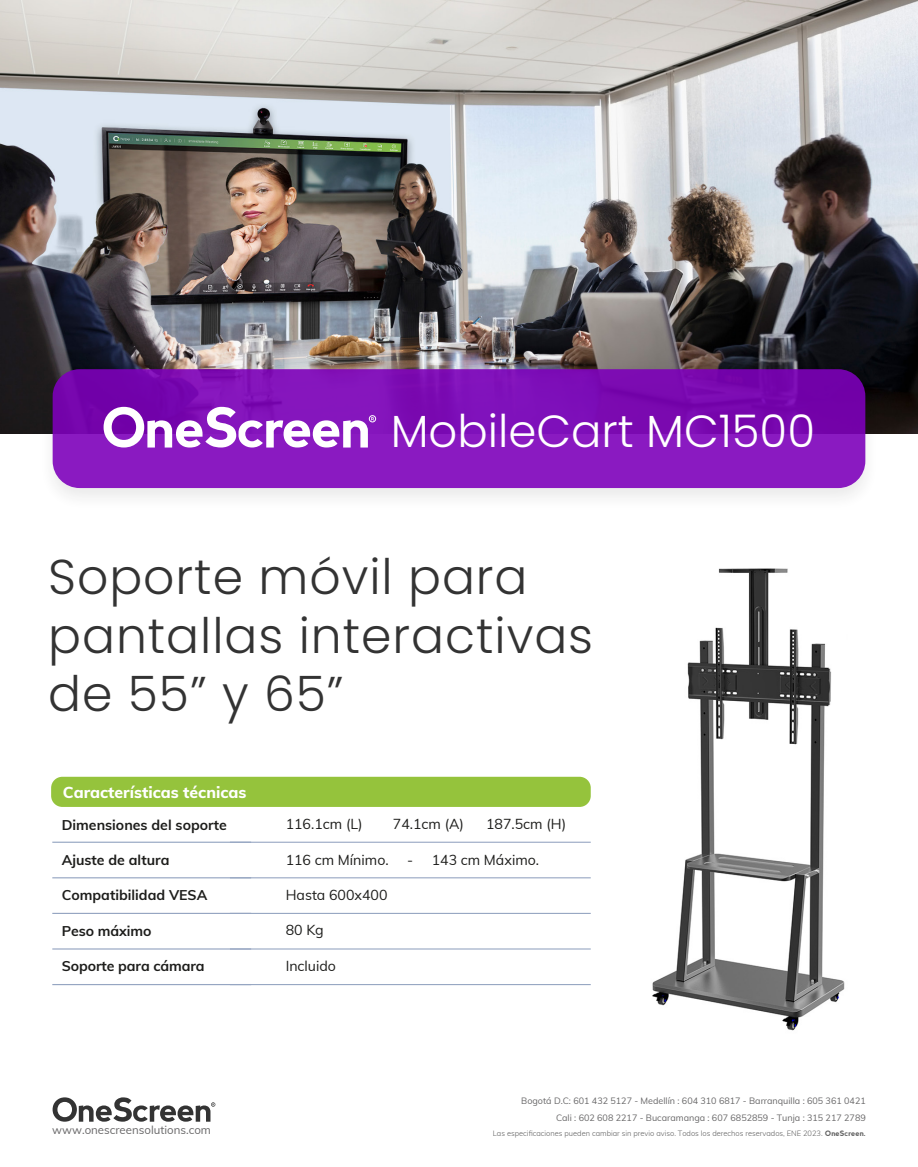
<style>
.page{position:relative;width:918px;height:1167px;background:#fff}
.page>*{position:absolute;margin:0;border:0;box-sizing:border-box;transform-origin:0 0}
.t1{font:300 48.9px/58.7px "Poppins";letter-spacing:.02em;color:#333}
.t2{font:300 45px "Poppins";color:#fff}
.t3{font:800 15.9px "Muli";color:#fff}
.t4{font:700 14.1px "Muli";color:#1d1d1b}
.t5{font:14.1px "Muli";color:#1d1d1b}
.t6{font:11.4px "Muli";color:#686768}
.t7{font:9px/16.8px "Muli";color:#686768;text-align:right}
.t8{font:300 7.5px "Muli";color:#606060}
.s1{font-family:"nevis";font-weight:700}
</style>
<div class="page">
<img style="left:0;top:0;width:918px;height:433px">
<img style="left:30px;top:354px;width:858px;height:143px">
<svg style="left:53px;top:369px;width:812px;height:119px;background:#8112b9"></svg>
<svg style="left:104px;top:407px;width:272px;height:40px"></svg>
<img style="left:652px;top:568px;width:193px;height:463px">
<hr style="left:52px;top:841px;width:199px;height:2px;background:#96a6c2">
<hr style="left:52px;top:877px;width:199px;height:1px;background:#96a6c2">
<hr style="left:230px;top:841px;width:361px;height:1px;background:#96a6c2">
<hr style="left:230px;top:877px;width:361px;height:1px;background:#96a6c2">
<hr style="left:52px;top:912px;width:199px;height:2px;background:#96a6c2">
<hr style="left:230px;top:913px;width:361px;height:1px;background:#96a6c2">
<hr style="left:52px;top:948px;width:199px;height:1px;background:#96a6c2">
<hr style="left:230px;top:948px;width:361px;height:1px;background:#96a6c2">
<hr style="left:52px;top:984px;width:199px;height:1px;background:#96a6c2">
<hr style="left:230px;top:984px;width:361px;height:1px;background:#96a6c2">
<div style="left:51px;top:776px;width:540px;height:31px;background:#95c33c;border-radius:11px"></div>
<svg style="left:53px;top:1097px;width:162px;height:24px"></svg>
<h2 class="t2" style="left:391px;top:405px;width:426px">MobileCart MC1500</h2>
<h1 class="t1" style="left:48px;top:548px;width:547px">Soporte móvil para pantallas interactivas de 55” y 65”</h1>
<h3 class="t3" style="left:63px;top:780px;width:185px">Características técnicas</h3>
<h3 class="t4" style="left:62px;top:814px;width:167px">Dimensiones del soporte</h3>
<h3 class="t5" style="left:286px;top:814px;width:78px">116.1cm (L)</h3>
<h3 class="t5" style="left:393px;top:814px;width:73px">74.1cm (A)</h3>
<h3 class="t5" style="left:486px;top:814px;width:82px">187.5cm (H)</h3>
<h3 class="t4" style="left:62px;top:849px;width:109px">Ajuste de altura</h3>
<h3 class="t5" style="left:286px;top:849px;width:105px">116 cm Mínimo.</h3>
<h3 class="t5" style="left:407px;top:849px;width:133px">- 143 cm Máximo.</h3>
<h3 class="t4" style="left:62px;top:884px;width:147px">Compatibilidad VESA</h3>
<h3 class="t5" style="left:286px;top:884px;width:103px">Hasta 600x400</h3>
<h3 class="t5" style="left:286px;top:920px;width:40px">80 Kg</h3>
<h3 class="t4" style="left:62px;top:920px;width:91px">Peso máximo</h3>
<h3 class="t4" style="left:62px;top:956px;width:144px">Soporte para cámara</h3>
<h3 class="t5" style="left:286px;top:956px;width:52px">Incluido</h3>
<p class="t6" style="left:52px;top:1121px;width:160px">www.onescreensolutions.com</p>
<p class="t7" style="left:521px;top:1092px;width:346px">Bogotá D.C: 601 432 5127 - Medellín : 604 310 6817 - Barranquilla : 605 361 0421<br>Cali : 602 608 2217 - Bucaramanga : 607 6852859 - Tunja : 315 217 2789</p>
<p class="t8" style="left:493px;top:1127px;width:375px">Las especificaciones pueden cambiar sin previo aviso. Todos los derechos reservados, ENE 2023. <span class="s1">OneScreen.</span></p>
</div>
